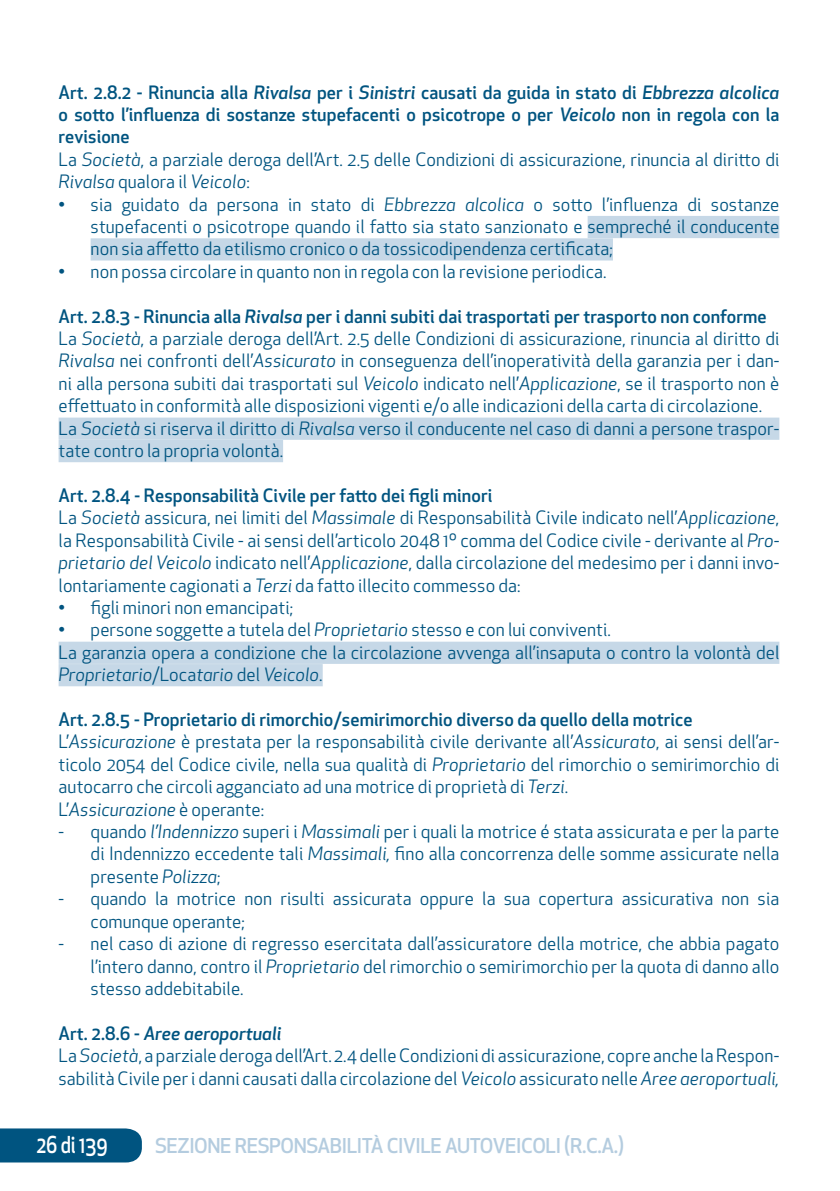
<style>
.page{position:relative;width:840px;height:1191px;background:#fff}
.page>*{position:absolute;margin:0;border:0;box-sizing:border-box;transform-origin:0 0}
.t1{font:500 22.8px "Apex New";letter-spacing:-.01em;color:#fff;scale:.83 1}
.t2{font:500 20px "Apex New";letter-spacing:-.02em;color:#b4ccdf}
.t3{font:18px/22.4px "Apex New";letter-spacing:.005em;color:#005480}
.t4{font:500 18px/22.4px "Apex New";letter-spacing:.005em;color:#005480}
.s1{font-style:italic}
.s2{font-weight:400}
.s3{font-weight:400;font-style:italic}
.s4{font-weight:500}
.s5{font-weight:500;font-style:italic}
</style>
<div class="page">
<div style="left:0;top:1128px;width:142px;height:34px;background:#005480"></div>
<div style="left:587px;top:216px;width:192px;height:22px;background:#c6d8e7"></div>
<div style="left:91px;top:238px;width:521px;height:22px;background:#c6d8e7"></div>
<div style="left:59px;top:417px;width:720px;height:23px;background:#c6d8e7"></div>
<div style="left:59px;top:440px;width:224px;height:22px;background:#c6d8e7"></div>
<div style="left:59px;top:641px;width:720px;height:23px;background:#c6d8e7"></div>
<div style="left:59px;top:664px;width:263px;height:22px;background:#c6d8e7"></div>
<p class="t4" style="left:59px;top:80px;width:722px">Art. 2.8.2 - Rinuncia alla <span class="s1">Rivalsa</span> per i <span class="s1">Sinistri</span> causati da guida in stato di <span class="s1">Ebbrezza alcolica </span>o sotto l’influenza di sostanze stupefacenti o psicotrope o per <span class="s1">Veicolo</span> non in regola con la revisione<br><span class="s2">La</span> <span class="s3">Società</span><span class="s2">, a parziale deroga dell’Art. 2.5 delle Condizioni di assicurazione, rinuncia al diritto di </span><span class="s3">Rivalsa</span> <span class="s2">qualora il</span> <span class="s3">Veicolo</span><span class="s2">:</span></p>
<p class="t3" style="left:91px;top:193px;width:690px;text-align:justify;text-indent:-32px">• sia guidato da persona in stato di <span class="s1">Ebbrezza alcolica</span> o sotto l’influenza di sostanze stupefacenti o psicotrope quando il fatto sia stato sanzionato e sempreché il conducente non sia affetto da etilismo cronico o da tossicodipendenza certificata;</p>
<p class="t3" style="left:59px;top:260px;width:549px">• non possa circolare in quanto non in regola con la revisione periodica.</p>
<p class="t3" style="left:59px;top:305px;width:722px"><span class="s4">Art. 2.8.3 - Rinuncia alla</span> <span class="s5">Rivalsa</span> <span class="s4">per i danni subiti dai trasportati per trasporto non conforme </span>La <span class="s1">Società</span>, a parziale deroga dell’Art. 2.5 delle Condizioni di assicurazione, rinuncia al diritto di <span class="s1">Rivalsa</span> nei confronti dell’<span class="s1">Assicurato</span> in conseguenza dell’inoperatività della garanzia per i dan&shy;ni alla persona subiti dai trasportati sul <span class="s1">Veicolo</span> indicato nell’<span class="s1">Applicazione</span>, se il trasporto non è effettuato in conformità alle disposizioni vigenti e/o alle indicazioni della carta di circolazione.<br>La <span class="s1">Società</span> si riserva il diritto di <span class="s1">Rivalsa</span> verso il conducente nel caso di danni a persone traspor&shy;tate contro la propria volontà.</p>
<p class="t3" style="left:59px;top:484px;width:721px"><span class="s4">Art. 2.8.4 - Responsabilità Civile per fatto dei figli minori<br></span>La <span class="s1">Società</span> assicura, nei limiti del <span class="s1">Massimale</span> di Responsabilità Civile indicato nell’<span class="s1">Applicazione</span>, la Responsabilità Civile - ai sensi dell’articolo 2048 1º comma del Codice civile - derivante al <span class="s1">Pro&shy;prietario del Veicolo</span> indicato nell’<span class="s1">Applicazione</span>, dalla circolazione del medesimo per i danni invo&shy;lontariamente cagionati a <span class="s1">Terzi</span> da fatto illecito commesso da:</p>
<p class="t3" style="left:59px;top:596px;width:236px">• figli minori non emancipati;</p>
<p class="t3" style="left:59px;top:618px;width:722px">• persone soggette a tutela del <span class="s1">Proprietario</span> stesso e con lui conviventi.<br>La garanzia opera a condizione che la circolazione avvenga all’insaputa o contro la volontà del<br><span class="s1">Proprietario</span>/Loca<span class="s1">tario</span> del <span class="s1">Veicolo</span>.</p>
<p class="t3" style="left:59px;top:708px;width:722px"><span class="s4">Art. 2.8.5 - Proprietario di rimorchio/semirimorchio diverso da quello della motrice </span>L’<span class="s1">Assicurazione</span> è prestata per la responsabilità civile derivante all’<span class="s1">Assicurato</span>, ai sensi dell’ar&shy;ticolo 2054 del Codice civile, nella sua qualità di <span class="s1">Proprietario</span> del rimorchio o semirimorchio di autocarro che circoli agganciato ad una motrice di proprietà di <span class="s1">Terzi</span>.<br>L’<span class="s1">Assicurazione</span> è operante:</p>
<p class="t3" style="left:91px;top:820px;width:690px;text-align:justify;text-indent:-32px">- quando <span class="s1">l’Indennizzo</span> superi i <span class="s1">Massimali</span> per i quali la motrice é stata assicurata e per la parte di Indennizzo eccedente tali <span class="s1">Massimali,</span> fino alla concorrenza delle somme assicurate nella presente <span class="s1">Polizza</span>;</p>
<p class="t3" style="left:91px;top:887px;width:689px;text-indent:-32px">- quando la motrice non risulti assicurata oppure la sua copertura assicurativa non sia comunque operante;</p>
<p class="t3" style="left:91px;top:932px;width:689px;text-align:justify;text-indent:-32px">- nel caso di azione di regresso esercitata dall’assicuratore della motrice, che abbia pagato l’intero danno, contro il <span class="s1">Proprietario</span> del rimorchio o semirimorchio per la quota di danno allo stesso addebitabile.</p>
<p class="t3" style="left:59px;top:1022px;width:721px"><span class="s4">Art. 2.8.6 -</span> <span class="s5">Aree aeroportuali<br></span>La <span class="s1">Società</span>, a parziale deroga dell’Art. 2.4 delle Condizioni di assicurazione, copre anche la Respon&shy;sabilità Civile per i danni causati dalla circolazione del <span class="s1">Veicolo</span> assicurato nelle <span class="s1">Aree aeroportuali,</span></p>
<p class="t1" style="left:36px;top:1129px;width:87px">26 di 139</p>
<p class="t2" style="left:155px;top:1132px;width:470px">SEZIONE RESPONSABILITÀ CIVILE AUTOVEICOLI (R.C.A.)</p>
</div>
